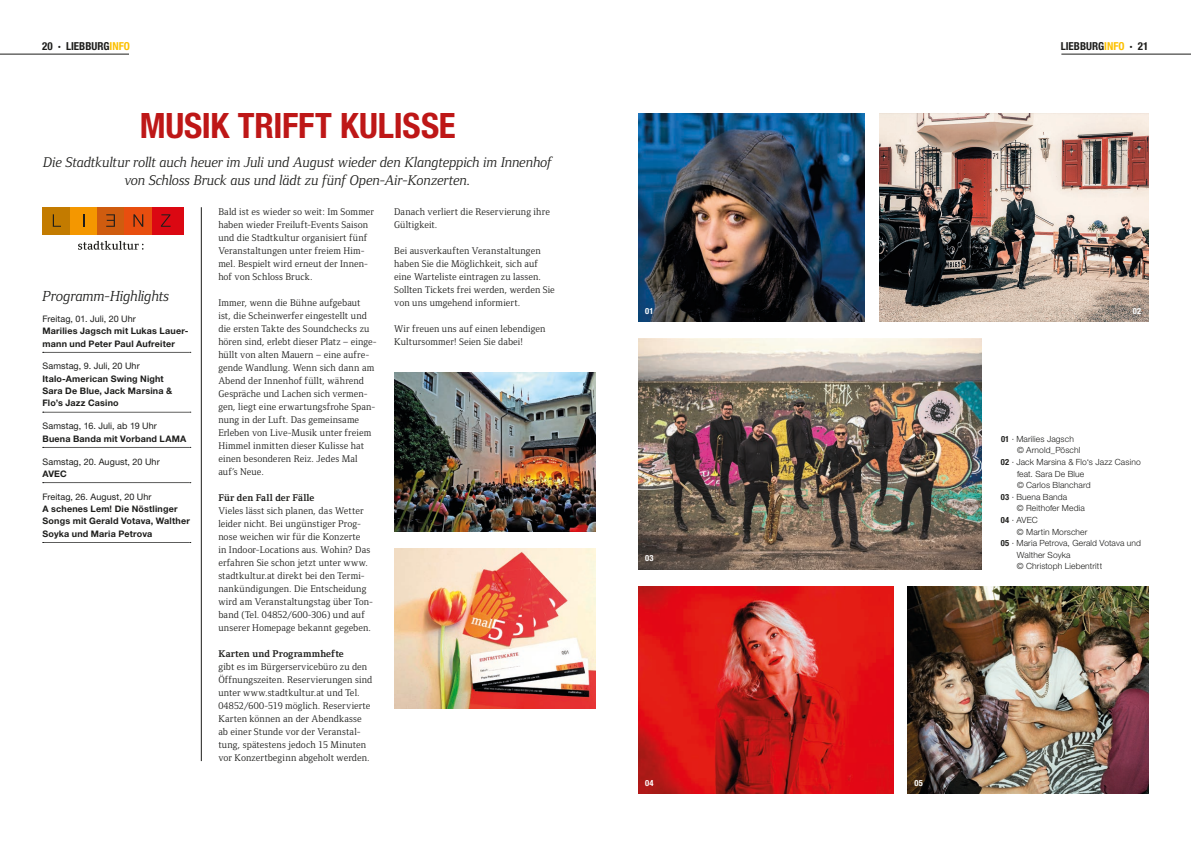
<style>
.page{position:relative;width:1191px;height:842px;background:#fff}
.page>*{position:absolute;margin:0;border:0;box-sizing:border-box;transform-origin:0 0}
.t1{font:700 condensed 35px "Helvetica Neue LT Std";letter-spacing:-.005em;color:#be1717}
.t2{font:italic 15px "Foundry Form Serif";letter-spacing:-.01em;color:#1d1d1b}
.t3{font:italic 14.5px/17.4px "Foundry Form Serif";letter-spacing:-.005em;color:#1d1d1b;text-align:center}
.t4{font:700 condensed 11px "Helvetica Neue LT Std";color:#1d1d1b}
.t5{font:10px/13px "Foundry Form Serif";letter-spacing:.01em;color:#1d1d1b}
.t6{font:700 10px "Foundry Form Serif";letter-spacing:.005em;color:#1d1d1b}
.t7{font:700 9px/12.3px "Helvetica Neue LT Std";letter-spacing:.02em;color:#1d1d1b}
.t8{font:9px "Helvetica Neue LT Std";letter-spacing:.01em;color:#1d1d1b}
.t9{font:300 8.5px "Helvetica Neue LT Std";letter-spacing:.015em;color:#1d1d1b}
.t10{font:700 condensed 8.5px "Helvetica Neue LT Std";letter-spacing:.025em;color:#fff}
.s1{color:#fcc000}
.s2{font-weight:700;font-stretch:condensed}
</style>
<div class="page">
<img style="left:394px;top:372px;width:201px;height:160px">
<img style="left:638px;top:339px;width:343px;height:230px">
<hr style="left:0;top:54px;width:129px;height:1px;background:#1d1d1b">
<hr style="left:1061px;top:54px;width:130px;height:1px;background:#1d1d1b">
<hr style="left:201px;top:207px;width:1px;height:554px;background:#1d1d1b">
<div style="left:43px;top:207px;width:27px;height:27px;background:#c37b00"></div>
<div style="left:70px;top:207px;width:27px;height:27px;background:#f49700"></div>
<div style="left:97px;top:207px;width:28px;height:27px;background:#cf5c0f"></div>
<div style="left:125px;top:207px;width:27px;height:27px;background:#e84e0f"></div>
<div style="left:152px;top:207px;width:27px;height:27px;background:#db0812"></div>
<div style="left:179px;top:207px;width:5px;height:27px;background:#db0812"></div>
<svg style="left:53px;top:214px;width:8px;height:13px"></svg>
<svg style="left:83px;top:214px;width:1px;height:13px"></svg>
<svg style="left:106px;top:214px;width:9px;height:13px"></svg>
<svg style="left:133px;top:214px;width:10px;height:13px"></svg>
<svg style="left:161px;top:214px;width:9px;height:13px"></svg>
<svg style="left:78px;top:241px;width:65px;height:9px"></svg>
<svg style="left:43px;top:352px;width:148px;height:1px"></svg>
<svg style="left:43px;top:412px;width:148px;height:1px"></svg>
<svg style="left:43px;top:447px;width:148px;height:1px"></svg>
<svg style="left:43px;top:482px;width:148px;height:1px"></svg>
<svg style="left:43px;top:542px;width:148px;height:1px"></svg>
<img style="left:394px;top:549px;width:201px;height:159px">
<img style="left:638px;top:586px;width:255px;height:208px">
<img style="left:638px;top:113px;width:227px;height:209px">
<img style="left:907px;top:586px;width:241px;height:208px">
<img style="left:879px;top:113px;width:269px;height:209px">
<p class="t4" style="left:42px;top:40px;width:89px">20 · LIEBBURG<span class="s1">INFO</span></p>
<p class="t4" style="left:1060px;top:40px;width:89px">LIEBBURG<span class="s1">INFO</span> · 21</p>
<h1 class="t1" style="left:140px;top:105px;width:317px">MUSIK TRIFFT KULISSE</h1>
<h3 class="t3" style="left:43px;top:154px;width:510px">Die Stadtkultur rollt auch heuer im Juli und August wieder den Klangteppich im Innenhof von Schloss Bruck aus und lädt zu fünf Open-Air-Konzerten.</h3>
<h2 class="t2" style="left:43px;top:288px;width:128px">Programm-Highlights</h2>
<p class="t8" style="left:43px;top:313px;width:95px">Freitag, 01. Juli, 20 Uhr</p>
<p class="t7" style="left:43px;top:325px;width:147px">Marilies Jagsch mit Lukas Lauer&shy;mann und Peter Paul Aufreiter</p>
<p class="t8" style="left:43px;top:361px;width:99px">Samstag, 9. Juli, 20 Uhr</p>
<p class="t7" style="left:43px;top:372px;width:131px">Italo-American Swing Night<br>Sara De Blue, Jack Marsina &amp;<br>Flo’s Jazz Casino</p>
<p class="t8" style="left:43px;top:421px;width:116px">Samstag, 16. Juli, ab 19 Uhr</p>
<p class="t7" style="left:43px;top:432px;width:145px">Buena Banda mit Vorband LAMA</p>
<p class="t8" style="left:43px;top:456px;width:119px">Samstag, 20. August, 20 Uhr</p>
<p class="t7" style="left:43px;top:467px;width:26px">AVEC</p>
<p class="t8" style="left:43px;top:491px;width:111px">Freitag, 26. August, 20 Uhr</p>
<p class="t7" style="left:43px;top:502px;width:149px">A schenes Lem! Die Nöstlinger<br>Songs mit Gerald Votava, Walther<br>Soyka und Maria Petrova</p>
<p class="t5" style="left:218px;top:205px;width:157px">Bald ist es wieder so weit: Im Sommer haben wieder Freiluft-Events Saison und die Stadtkultur organisiert fünf Veranstaltungen unter freiem Him&shy;mel. Bespielt wird erneut der Innen&shy;hof von Schloss Bruck.</p>
<p class="t5" style="left:218px;top:296px;width:160px">Immer, wenn die Bühne aufgebaut<br>ist, die Scheinwerfer eingestellt und die ersten Takte des Soundchecks zu hören sind, erlebt dieser Platz – einge&shy;hüllt von alten Mauern – eine aufre&shy;gende Wandlung. Wenn sich dann am Abend der Innenhof füllt, während Gespräche und Lachen sich vermen&shy;gen, liegt eine erwartungsfrohe Span&shy;nung in der Luft. Das gemeinsame Erleben von Live-Musik unter freiem Himmel inmitten dieser Kulisse hat einen besonderen Reiz. Jedes Mal auf’s Neue.</p>
<p class="t6" style="left:218px;top:492px;width:98px">Für den Fall der Fälle</p>
<p class="t5" style="left:218px;top:504px;width:156px">Vieles lässt sich planen, das Wetter leider nicht. Bei ungünstiger Prog&shy;nose weichen wir für die Konzerte<br>in Indoor-Locations aus. Wohin? Das erfahren Sie schon jetzt unter www. stadtkultur.at direkt bei den Termi&shy;nankündigungen. Die Entscheidung wird am Veranstaltungstag über Ton&shy;band (Tel. 04852/600-306) und auf unserer Homepage bekannt gegeben.</p>
<p class="t6" style="left:218px;top:648px;width:127px">Karten und Programmhefte</p>
<p class="t5" style="left:218px;top:660px;width:155px">gibt es im Bürgerservicebüro zu den Öffnungszeiten. Reservierungen sind unter www.stadtkultur.at und Tel.<br>04852/600-519 möglich. Reservierte Karten können an der Abendkasse ab einer Stunde vor der Veranstal&shy;tung, spätestens jedoch 15 Minuten vor Konzertbeginn abgeholt werden.</p>
<p class="t5" style="left:394px;top:205px;width:157px">Danach verliert die Reservierung ihre<br>Gültigkeit.</p>
<p class="t5" style="left:394px;top:244px;width:162px">Bei ausverkauften Veranstaltungen haben Sie die Möglichkeit, sich auf eine Warteliste eintragen zu lassen.<br>Sollten Tickets frei werden, werden Sie von uns umgehend informiert.</p>
<p class="t5" style="left:394px;top:322px;width:153px">Wir freuen uns auf einen lebendigen<br>Kultursommer! Seien Sie dabei!</p>
<p class="t10" style="left:645px;top:305px;width:10px">01</p>
<p class="t10" style="left:645px;top:553px;width:10px">03</p>
<p class="t10" style="left:645px;top:777px;width:10px">04</p>
<p class="t10" style="left:1132px;top:305px;width:10px">02</p>
<p class="t9" style="left:1001px;top:433px;width:74px"><span class="s2">01</span> · Marilies Jagsch</p>
<p class="t9" style="left:1017px;top:445px;width:65px">© Arnold_Pöschl</p>
<p class="t9" style="left:1001px;top:457px;width:141px"><span class="s2">02</span> · Jack Marsina &amp; Flo‘s Jazz Casino</p>
<p class="t9" style="left:1017px;top:468px;width:69px">feat. Sara De Blue</p>
<p class="t9" style="left:1017px;top:480px;width:75px">© Carlos Blanchard</p>
<p class="t9" style="left:1001px;top:491px;width:68px"><span class="s2">03</span> · Buena Banda</p>
<p class="t9" style="left:1017px;top:503px;width:69px">© Reithofer Media</p>
<p class="t9" style="left:1001px;top:515px;width:38px"><span class="s2">04</span> · AVEC</p>
<p class="t9" style="left:1017px;top:526px;width:72px">© Martin Morscher</p>
<p class="t9" style="left:1001px;top:538px;width:141px"><span class="s2">05</span> · Maria Petrova, Gerald Votava und</p>
<p class="t9" style="left:1017px;top:549px;width:55px">Walther Soyka</p>
<p class="t9" style="left:1017px;top:561px;width:87px">© Christoph Liebentritt</p>
<p class="t10" style="left:914px;top:777px;width:10px">05</p>
</div>
